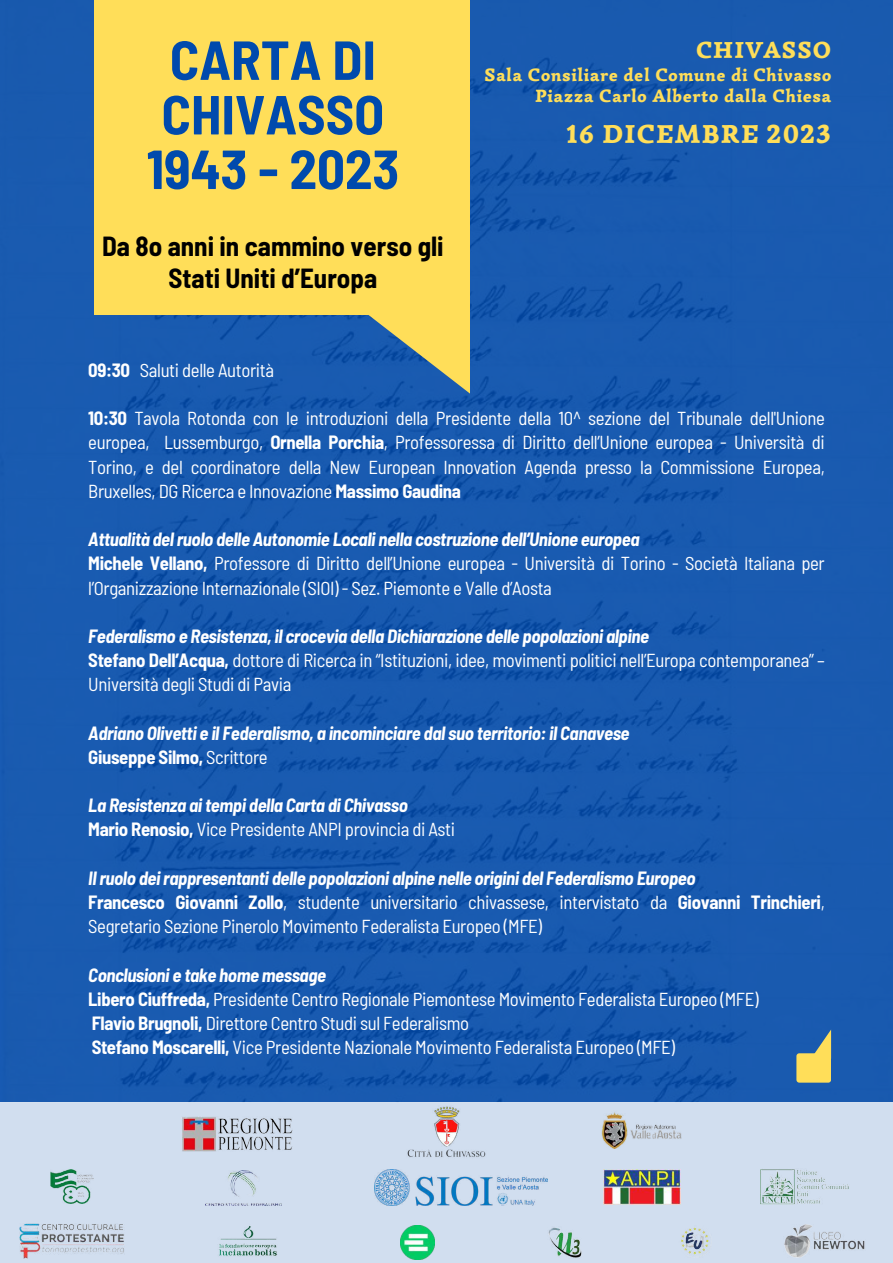
<style>
.page{position:relative;width:893px;height:1263px;background:#fff}
.page>*{position:absolute;margin:0;border:0;box-sizing:border-box;transform-origin:0 0}
.t1{font:700 semi-condensed 54.9px/54.6px "Barlow";color:#004aad;text-align:center}
.t2{font:700 semi-condensed 27px/32.1px "Barlow";color:#000;text-align:center}
.t3{font:900 26.25px "Simonetta";letter-spacing:.05em;color:#ffde59}
.t4{font:900 23.4px "Simonetta";letter-spacing:.05em;color:#ffde59}
.t5{font:semi-condensed 18.75px/24.2px "Barlow";letter-spacing:-.02em;color:#fff}
.t6{font:italic 700 semi-condensed 18.75px/24.2px "Barlow";letter-spacing:-.02em;color:#fff}
.t7{font:900 18px/21.4px "Simonetta";letter-spacing:.05em;color:#ffde59;text-align:right}
.s1{font-weight:700}
.s2{font-weight:700;font-style:italic}
.s3{font-style:normal}
.s4{font-weight:400;font-style:normal}
</style>
<div class="page">
<div style="left:0;top:0;width:893px;height:1158px;background:#195ab0"></div>
<svg style="left:345px;top:315px;width:125px;height:79px"></svg>
<div style="left:0;top:1102px;width:893px;height:161px;background:#d1deef"></div>
<div style="left:796px;top:1053px;width:35px;height:30px;background:#ffde59;border-radius:3px"></div>
<svg style="left:811px;top:1030px;width:20px;height:24px"></svg>
<div style="left:94px;top:0;width:376px;height:315px;background:#ffde59"></div>
<img style="left:375px;top:1170px;width:172px;height:35px">
<img style="left:182px;top:1117px;width:110px;height:34px">
<img style="left:601px;top:1112px;width:80px;height:37px">
<img style="left:50px;top:1169px;width:43px;height:35px">
<img style="left:205px;top:1170px;width:77px;height:35px">
<img style="left:603px;top:1170px;width:77px;height:35px">
<img style="left:761px;top:1169px;width:88px;height:36px">
<img style="left:19px;top:1224px;width:105px;height:34px">
<img style="left:219px;top:1226px;width:58px;height:30px">
<img style="left:400px;top:1225px;width:34px;height:34px">
<img style="left:548px;top:1227px;width:33px;height:31px">
<img style="left:681px;top:1227px;width:28px;height:29px">
<img style="left:784px;top:1225px;width:81px;height:32px">
<img style="left:407px;top:1106px;width:79px;height:51px">
<h1 class="t1" style="left:147px;top:31px;width:254px">CARTA DI<br>CHIVASSO<br>1943 - 2023</h1>
<h2 class="t2" style="left:102px;top:229px;width:343px">Da 8o anni in cammino verso gli<br>Stati Uniti d’Europa</h2>
<p class="t4" style="left:696px;top:35px;width:137px">CHIVASSO</p>
<p class="t7" style="left:484px;top:64px;width:348px">Sala Consiliare del Comune di Chivasso<br>Piazza Carlo Alberto dalla Chiesa</p>
<h3 class="t3" style="left:567px;top:118px;width:265px">16 DICEMBRE 2023</h3>
<p class="t5" style="left:88px;top:357px;width:187px"><span class="s1">09:30</span> Saluti delle Autorità</p>
<p class="t5" style="left:88px;top:406px;width:738px;text-align:justify"><span class="s1">10:30</span> Tavola Rotonda con le introduzioni della Presidente della 10^ sezione del Tribunale dell'Unione europea, Lussemburgo, <span class="s1">Ornella Porchia</span>, Professoressa di Diritto dell’Unione europea - Università di Torino, e del coordinatore della New European Innovation Agenda presso la Commissione Europea, Bruxelles, DG Ricerca e Innovazione <span class="s1">Massimo Gaudina</span></p>
<p class="t5" style="left:88px;top:526px;width:738px"><span class="s2">Attualità del ruolo delle Autonomie Locali nella costruzione dell’Unione europea<br></span><span class="s1">Michele Vellano,</span> Professore di Diritto dell’Unione europea - Università di Torino - Società Italiana per l’Organizzazione Internazionale (SIOI) - Sez. Piemonte e Valle d’Aosta</p>
<p class="t5" style="left:88px;top:623px;width:738px"><span class="s2">Federalismo e Resistenza, il crocevia della Dichiarazione delle popolazioni alpine<br></span><span class="s1">Stefano Dell’Acqua,</span> dottore di Ricerca in “Istituzioni, idee, movimenti politici nell’Europa contemporanea” –<br>Università degli Studi di Pavia</p>
<p class="t6" style="left:88px;top:720px;width:543px">Adriano Olivetti e il Federalismo, a incominciare dal suo territorio: il Canavese<br><span class="s3">Giuseppe Silmo,</span> <span class="s4">Scrittore</span></p>
<p class="t6" style="left:88px;top:793px;width:368px">La Resistenza ai tempi della Carta di Chivasso<br><span class="s3">Mario Renosio,</span> <span class="s4">Vice Presidente ANPI provincia di Asti</span></p>
<p class="t5" style="left:88px;top:865px;width:738px"><span class="s2">Il ruolo dei rappresentanti delle popolazioni alpine nelle origini del Federalismo Europeo<br></span><span class="s1">Francesco Giovanni Zollo</span>, studente universitario chivassese, intervistato da <span class="s1">Giovanni Trinchieri</span>,<br>Segretario Sezione Pinerolo Movimento Federalista Europeo (MFE)</p>
<p class="t5" style="left:88px;top:962px;width:671px"><span class="s2">Conclusioni e take home message<br></span><span class="s1">Libero Ciuffreda,</span> Presidente Centro Regionale Piemontese Movimento Federalista Europeo (MFE)<br><span class="s1">Flavio Brugnoli,</span> Direttore Centro Studi sul Federalismo<br><span class="s1">Stefano Moscarelli,</span> Vice Presidente Nazionale Movimento Federalista Europeo (MFE)</p>
</div>
